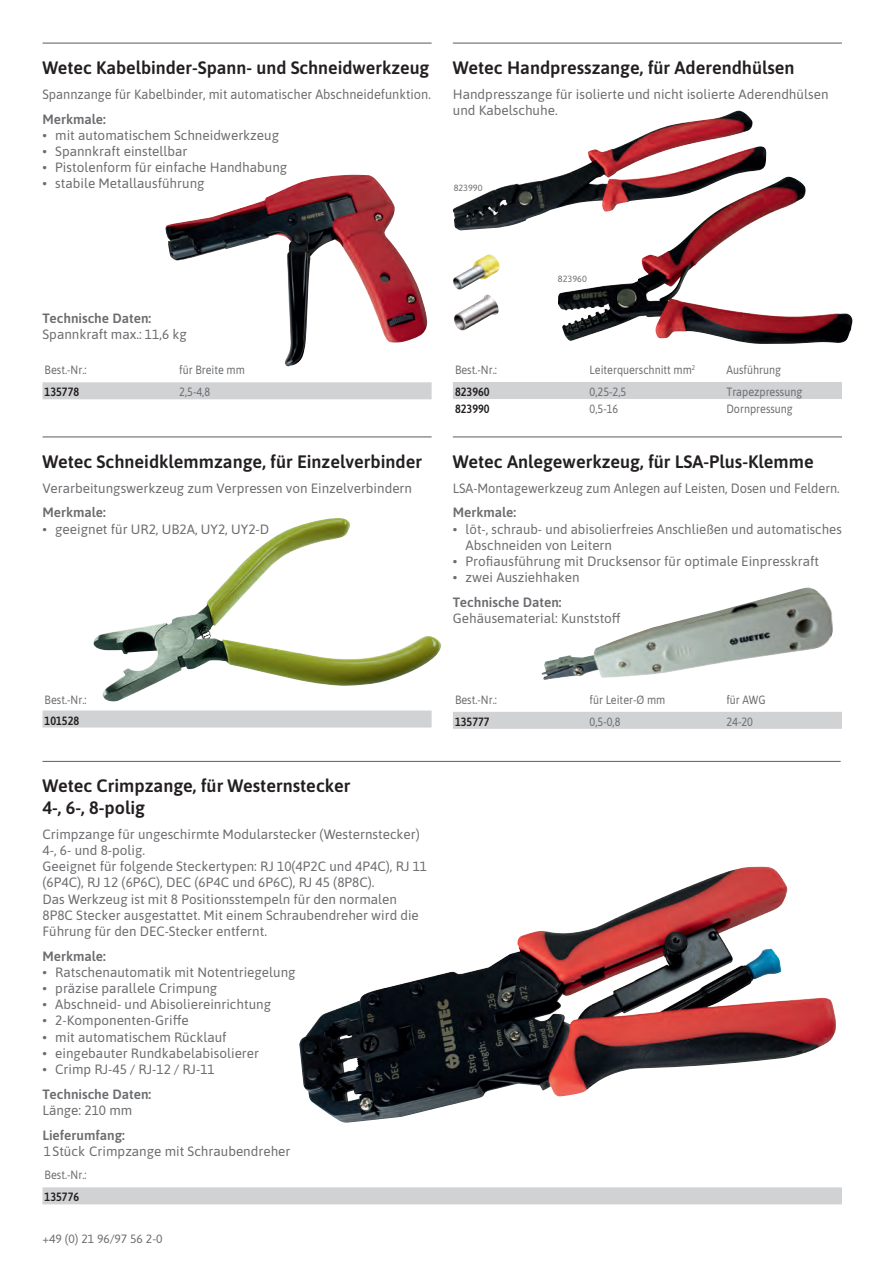
<style>
.page{position:relative;width:893px;height:1263px;background:#fff}
.page>*{position:absolute;margin:0;border:0;box-sizing:border-box;transform-origin:0 0}
.t1{font:600 18px/21.6px "Asap";color:#231f20}
.t2{font:13.5px/16.2px "Asap";color:#6c6d70}
.t3{font:13.5px "Asap";color:#6c6d70;scale:.95 1}
.t4{font:600 13.5px "Asap";color:#6c6d70}
.t5{font:12px "Asap";color:#6c6d70;scale:.9 1}
.t6{font:600 12px "Asap";color:#231f20;scale:.9 1}
.t7{font:12px "Asap";color:#6c6d70}
.t8{font:9px "Asap";color:#6c6d70}
</style>
<div class="page">
<div style="left:43px;top:382px;width:389px;height:17px;background:#d1d2d4"></div>
<img style="left:165px;top:175px;width:262px;height:191px">
<hr style="left:43px;top:43px;width:389px;height:1px;background:#6c6d70">
<div style="left:453px;top:712px;width:389px;height:17px;background:#d1d2d4"></div>
<img style="left:542px;top:588px;width:291px;height:92px">
<hr style="left:453px;top:436px;width:389px;height:1px;background:#6c6d70">
<div style="left:43px;top:1187px;width:799px;height:17px;background:#d1d2d4"></div>
<hr style="left:43px;top:761px;width:798px;height:1px;background:#6c6d70">
<div style="left:43px;top:710px;width:389px;height:17px;background:#d1d2d4"></div>
<img style="left:93px;top:518px;width:349px;height:183px">
<hr style="left:43px;top:436px;width:389px;height:1px;background:#6c6d70">
<div style="left:453px;top:382px;width:389px;height:17px;background:#d1d2d4"></div>
<img style="left:453px;top:111px;width:313px;height:119px">
<hr style="left:453px;top:43px;width:389px;height:1px;background:#6c6d70">
<img style="left:453px;top:254px;width:47px;height:36px">
<img style="left:473px;top:295px;width:14px;height:10px">
<img style="left:558px;top:177px;width:230px;height:164px">
<img style="left:299px;top:867px;width:537px;height:256px">
<h1 class="t1" style="left:43px;top:56px;width:388px">Wetec Kabelbinder-Spann- und Schneidwerkzeug</h1>
<p class="t3" style="left:43px;top:85px;width:410px">Spannzange für Kabelbinder, mit automatischer Abschneidefunktion.</p>
<p class="t4" style="left:43px;top:109px;width:65px">Merkmale:</p>
<p class="t2" style="left:43px;top:126px;width:238px">• mit automatischem Schneidwerkzeug</p>
<p class="t2" style="left:43px;top:142px;width:147px">• Spannkraft einstellbar</p>
<p class="t2" style="left:43px;top:159px;width:246px">• Pistolenform für einfache Handhabung</p>
<p class="t2" style="left:43px;top:175px;width:164px">• stabile Metallausführung</p>
<h1 class="t1" style="left:453px;top:56px;width:343px">Wetec Handpresszange, für Aderendhülsen</h1>
<p class="t2" style="left:453px;top:85px;width:377px">Handpresszange für isolierte und nicht isolierte Aderendhülsen und Kabelschuhe.</p>
<p class="t8" style="left:454px;top:181px;width:30px">823990</p>
<p class="t4" style="left:43px;top:308px;width:110px">Technische Daten:</p>
<p class="t2" style="left:43px;top:325px;width:146px">Spannkraft max.: 11,6 kg</p>
<p class="t5" style="left:45px;top:362px;width:48px">Best.-Nr.:</p>
<p class="t5" style="left:179px;top:362px;width:74px">für Breite mm</p>
<p class="t6" style="left:45px;top:384px;width:40px">135778</p>
<p class="t5" style="left:179px;top:384px;width:36px">2,5-4,8</p>
<h1 class="t1" style="left:43px;top:450px;width:381px">Wetec Schneidklemmzange, für Einzelverbinder</h1>
<p class="t2" style="left:43px;top:479px;width:371px">Verarbeitungswerkzeug zum Verpressen von Einzelverbindern</p>
<p class="t4" style="left:43px;top:503px;width:65px">Merkmale:</p>
<p class="t2" style="left:43px;top:520px;width:228px">• geeignet für UR2, UB2A, UY2, UY2-D</p>
<p class="t8" style="left:558px;top:273px;width:30px">823960</p>
<p class="t5" style="left:455px;top:361px;width:48px">Best.-Nr.:</p>
<p class="t5" style="left:590px;top:361px;width:119px">Leiterquerschnitt mm<sup>2</sup></p>
<p class="t5" style="left:726px;top:361px;width:62px">Ausführung</p>
<p class="t6" style="left:455px;top:383px;width:40px">823960</p>
<p class="t5" style="left:590px;top:384px;width:42px">0,25-2,5</p>
<p class="t5" style="left:726px;top:384px;width:86px">Trapezpressung</p>
<p class="t6" style="left:455px;top:400px;width:40px">823990</p>
<p class="t5" style="left:590px;top:401px;width:33px">0,5-16</p>
<p class="t5" style="left:726px;top:401px;width:75px">Dornpressung</p>
<h1 class="t1" style="left:453px;top:450px;width:362px">Wetec Anlegewerkzeug, für LSA-Plus-Klemme</h1>
<p class="t3" style="left:453px;top:478px;width:409px">LSA-Montagewerkzeug zum Anlegen auf Leisten, Dosen und Feldern.</p>
<p class="t4" style="left:453px;top:503px;width:65px">Merkmale:</p>
<p class="t2" style="left:466px;top:520px;width:378px;text-indent:-13px">• löt-, schraub- und abisolierfreies Anschließen und automatisches<br>Abschneiden von Leitern</p>
<p class="t2" style="left:453px;top:552px;width:368px">• Profiausführung mit Drucksensor für optimale Einpresskraft</p>
<p class="t2" style="left:453px;top:569px;width:128px">• zwei Ausziehhaken</p>
<p class="t4" style="left:453px;top:593px;width:110px">Technische Daten:</p>
<p class="t2" style="left:453px;top:609px;width:169px">Gehäusematerial: Kunststoff</p>
<p class="t5" style="left:45px;top:692px;width:48px">Best.-Nr.:</p>
<p class="t6" style="left:45px;top:712px;width:40px">101528</p>
<h1 class="t1" style="left:43px;top:774px;width:309px">Wetec Crimpzange, für Westernstecker<br>4-, 6-, 8-polig</h1>
<p class="t2" style="left:43px;top:825px;width:386px">Crimpzange für ungeschirmte Modularstecker (Westernstecker)<br>4-, 6- und 8-polig.<br>Geeignet für folgende Steckertypen: RJ 10(4P2C und 4P4C), RJ 11 (6P4C), RJ 12 (6P6C), DEC (6P4C und 6P6C), RJ 45 (8P8C).<br>Das Werkzeug ist mit 8 Positionsstempeln für den normalen 8P8C Stecker ausgestattet. Mit einem Schraubendreher wird die Führung für den DEC-Stecker entfernt.</p>
<p class="t4" style="left:43px;top:946px;width:65px">Merkmale:</p>
<p class="t2" style="left:43px;top:963px;width:255px">• Ratschenautomatik mit Notentriegelung</p>
<p class="t2" style="left:43px;top:979px;width:176px">• präzise parallele Crimpung</p>
<p class="t2" style="left:43px;top:996px;width:230px">• Abschneid- und Abisoliereinrichtung</p>
<p class="t2" style="left:43px;top:1012px;width:148px">• 2-Komponenten-Griffe</p>
<p class="t2" style="left:43px;top:1028px;width:186px">• mit automatischem Rücklauf</p>
<p class="t2" style="left:43px;top:1044px;width:218px">• eingebauter Rundkabelabisolierer</p>
<p class="t2" style="left:43px;top:1060px;width:174px">• Crimp RJ-45 / RJ-12 / RJ-11</p>
<p class="t4" style="left:43px;top:1084px;width:110px">Technische Daten:</p>
<p class="t2" style="left:43px;top:1101px;width:91px">Länge: 210 mm</p>
<p class="t4" style="left:43px;top:1125px;width:84px">Lieferumfang:</p>
<p class="t2" style="left:44px;top:1142px;width:248px">1Stück Crimpzange mit Schraubendreher</p>
<p class="t5" style="left:45px;top:1167px;width:48px">Best.-Nr.:</p>
<p class="t6" style="left:45px;top:1189px;width:40px">135776</p>
<p class="t7" style="left:43px;top:1231px;width:122px">+49 (0) 21 96/97 56 2-0</p>
<p class="t5" style="left:455px;top:691px;width:48px">Best.-Nr.:</p>
<p class="t5" style="left:590px;top:691px;width:86px">für Leiter-Ø mm</p>
<p class="t5" style="left:726px;top:691px;width:45px">für AWG</p>
<p class="t6" style="left:455px;top:713px;width:40px">135777</p>
<p class="t5" style="left:590px;top:713px;width:36px">0,5-0,8</p>
<p class="t5" style="left:726px;top:713px;width:31px">24-20</p>
</div>
